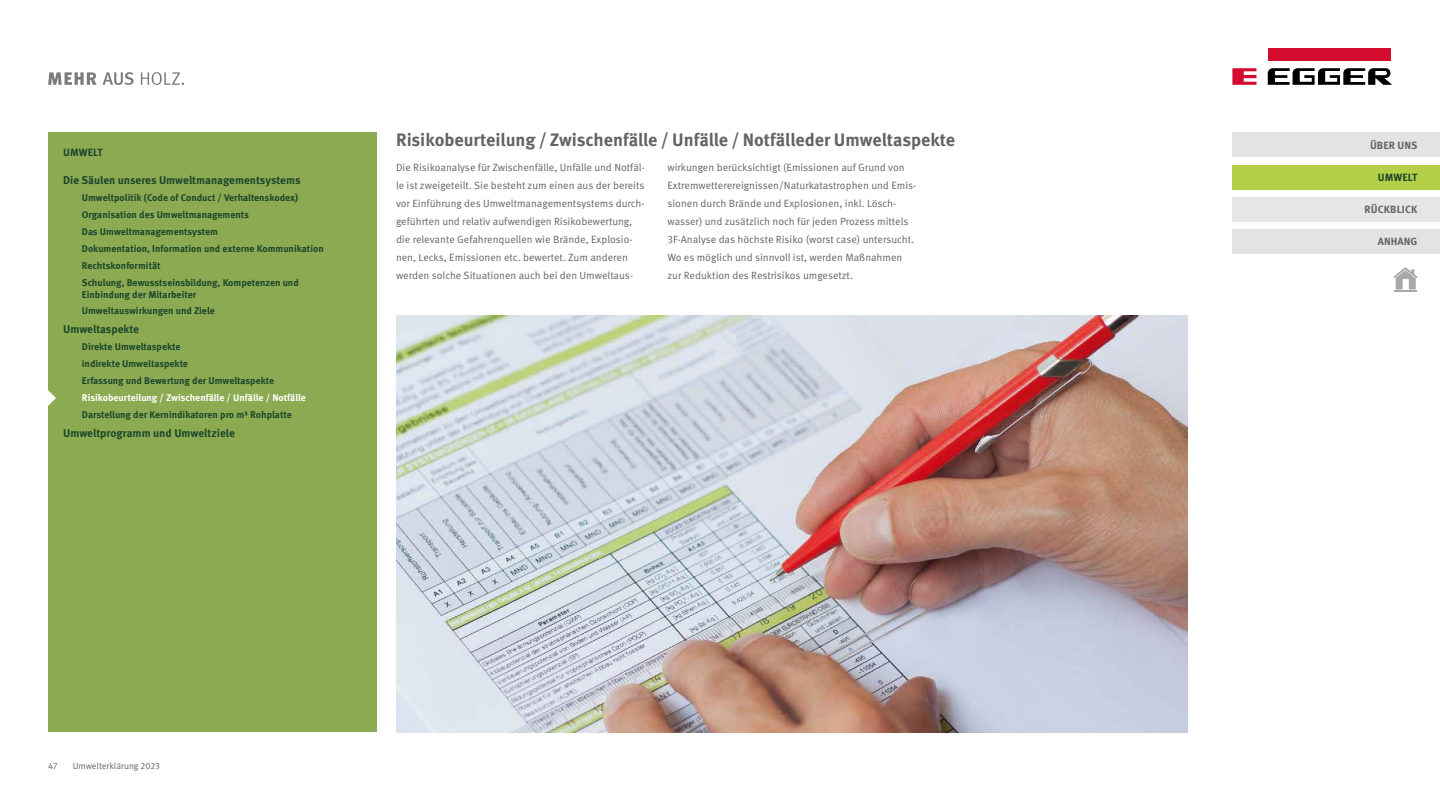
<style>
.page{position:relative;width:1440px;height:810px;background:#fff}
.page>*{position:absolute;margin:0;border:0;box-sizing:border-box;transform-origin:0 0}
.t1{font:700 18px "Meta Pro";color:#646363}
.t2{font:700 11.25px "Meta Pro";color:#1b462c}
.t3{font:10.5px/18px "Meta Pro";color:#646363}
.t4{font:700 10.5px "Meta Pro";letter-spacing:.01em;color:#646363}
.t5{font:700 10.5px "Meta Pro";letter-spacing:.01em;color:#1b462c}
.t6{font:700 9.75px/17px "Meta Pro";color:#1b462c}
.t7{font:700 9.75px "Meta Pro";color:#fff}
.t8{font:9px "Meta Pro";letter-spacing:-.005em;color:#646363}
</style>
<div class="page">
<svg style="left:48px;top:72px;width:49px;height:13px"></svg>
<svg style="left:103px;top:72px;width:31px;height:13px"></svg>
<svg style="left:141px;top:72px;width:43px;height:13px"></svg>
<div style="left:1268px;top:48px;width:122px;height:13px;background:#d40c2d"></div>
<svg style="left:1232px;top:68px;width:24px;height:17px"></svg>
<svg style="left:1268px;top:68px;width:124px;height:17px"></svg>
<div style="left:48px;top:133px;width:328px;height:599px;background:#8caa51"></div>
<svg style="left:48px;top:390px;width:8px;height:16px"></svg>
<div style="left:1232px;top:133px;width:208px;height:24px;background:#e3e3e3"></div>
<div style="left:1232px;top:165px;width:208px;height:24px;background:#b5cf49"></div>
<div style="left:1232px;top:197px;width:208px;height:24px;background:#e6e6e6"></div>
<div style="left:1232px;top:229px;width:208px;height:25px;background:#e3e3e3"></div>
<svg style="left:1393px;top:267px;width:25px;height:24px"></svg>
<img style="left:396px;top:315px;width:792px;height:417px">
<p class="t5" style="left:63px;top:145px;width:41px">UMWELT</p>
<p class="t2" style="left:63px;top:173px;width:239px">Die Säulen unseres Umweltmanagementsystems</p>
<p class="t6" style="left:82px;top:190px;width:243px">Umweltpolitik (Code of Conduct / Verhaltenskodex)<br>Organisation des Umweltmanagements<br>Das Umweltmanagementsystem<br>Dokumentation, Information und externe Kommunikation Rechtskonformität<br>Schulung, Bewusstseinsbildung, Kompetenzen und</p>
<p class="t6" style="left:82px;top:286px;width:134px">Einbindung der Mitarbeiter<br>Umweltauswirkungen und Ziele</p>
<p class="t2" style="left:63px;top:322px;width:77px">Umweltaspekte</p>
<p class="t6" style="left:82px;top:339px;width:194px">Direkte Umweltaspekte<br>indirekte Umweltaspekte<br>Erfassung und Bewertung der Umweltaspekte</p>
<p class="t7" style="left:82px;top:391px;width:226px">Risikobeurteilung / Zwischenfälle / Unfälle / Notfälle</p>
<p class="t6" style="left:82px;top:406px;width:211px">Darstellung der Kernindikatoren pro m³ Rohplatte</p>
<p class="t2" style="left:63px;top:426px;width:173px">Umweltprogramm und Umweltziele</p>
<h1 class="t1" style="left:396px;top:129px;width:561px">Risikobeurteilung / Zwischenfälle / Unfälle / Notfälleder Umweltaspekte</h1>
<p class="t3" style="left:396px;top:158px;width:250px">Die Risikoanalyse für Zwischenfälle, Unfälle und Notfäl&shy;le ist zweigeteilt. Sie besteht zum einen aus der bereits vor Einführung des Umweltmanagementsystems durch&shy;geführten und relativ aufwendigen Risikobewertung, die relevante Gefahrenquellen wie Brände, Explosio&shy;nen, Lecks, Emissionen etc. bewertet. Zum anderen werden solche Situationen auch bei den Umweltaus-</p>
<p class="t3" style="left:667px;top:158px;width:250px">wirkungen berücksichtigt (Emissionen auf Grund von Extremwetterereignissen/Naturkatastrophen und Emis&shy;sionen durch Brände und Explosionen, inkl. Lösch&shy;wasser) und zusätzlich noch für jeden Prozess mittels 3F-Analyse das höchste Risiko (worst case) untersucht.<br>Wo es möglich und sinnvoll ist, werden Maßnahmen zur Reduktion des Restrisikos umgesetzt.</p>
<p class="t8" style="left:48px;top:760px;width:11px">47</p>
<p class="t8" style="left:73px;top:760px;width:89px">Umwelterklärung 2023</p>
<p class="t4" style="left:1370px;top:139px;width:49px">ÜBER UNS</p>
<p class="t5" style="left:1378px;top:171px;width:41px">UMWELT</p>
<p class="t4" style="left:1364px;top:203px;width:54px">RÜCKBLICK</p>
<p class="t4" style="left:1378px;top:235px;width:41px">ANHANG</p>
</div>
